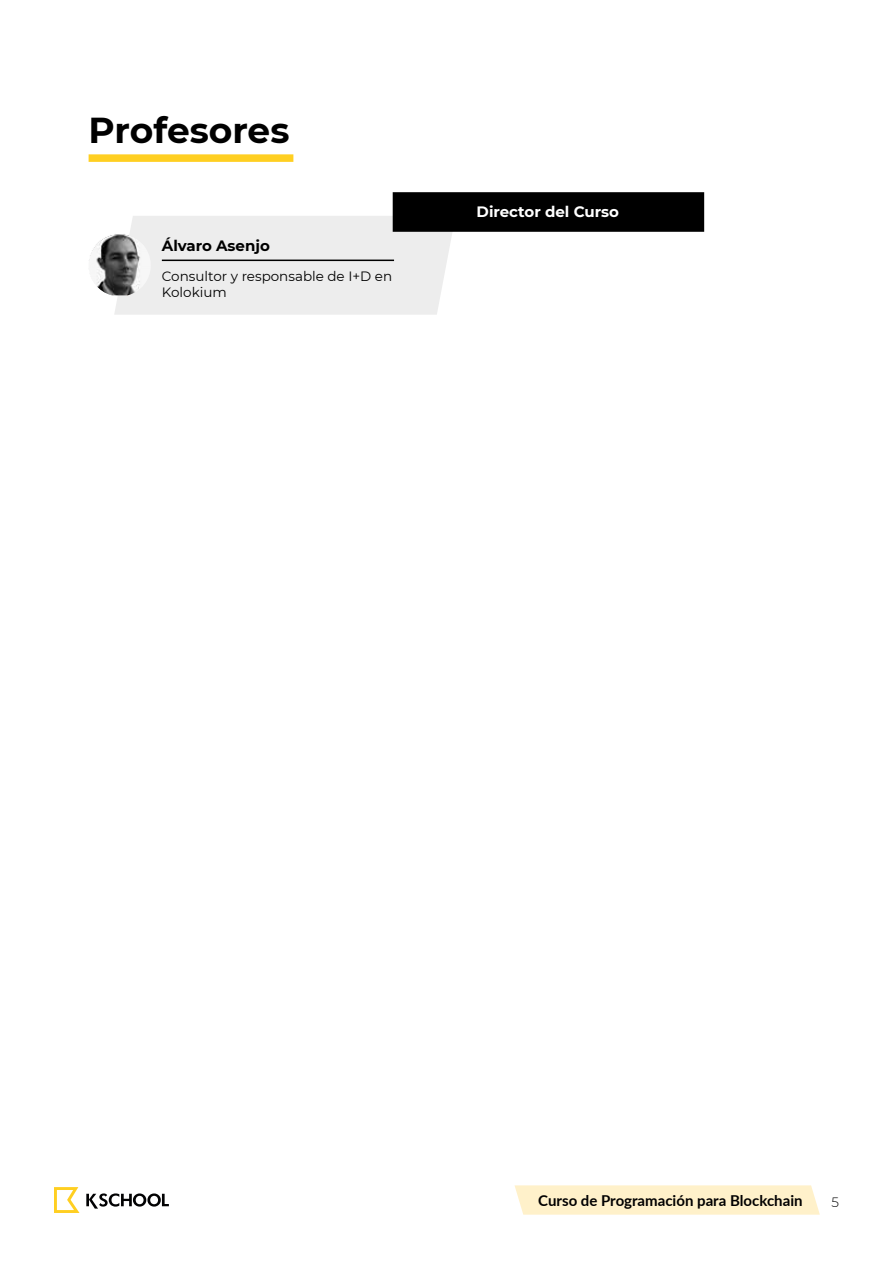
<style>
.page{position:relative;width:893px;height:1263px;background:#fff}
.page>*{position:absolute;margin:0;border:0;box-sizing:border-box;transform-origin:0 0}
.t1{font:700 36px "Montserrat";color:#000}
.t2{font:700 15px "Lato";color:#000}
.t3{font:700 15px "Montserrat";color:#fff}
.t4{font:700 15px "Montserrat";color:#000}
.t5{font:13.5px/16.2px "Montserrat";color:#000}
.t6{font:300 13.5px "Montserrat";color:#000}
</style>
<div class="page">
<svg style="left:54px;top:1187px;width:26px;height:26px"></svg>
<svg style="left:86px;top:1193px;width:83px;height:15px"></svg>
<svg style="left:514px;top:1185px;width:306px;height:30px;background:#fff1cc"></svg>
<div style="left:89px;top:154px;width:204px;height:8px;background:#ffcf21"></div>
<img style="left:91px;top:236px;width:17px;height:58px">
<svg style="left:89px;top:234px;width:62px;height:62px"></svg>
<svg style="left:114px;top:192px;width:590px;height:123px"></svg>
<h1 class="t1" style="left:89px;top:104px;width:202px">Profesores</h1>
<p class="t4" style="left:162px;top:235px;width:109px">Álvaro Asenjo</p>
<p class="t5" style="left:162px;top:268px;width:232px">Consultor y responsable de I+D en<br>Kolokium</p>
<p class="t3" style="left:477px;top:201px;width:144px">Director del Curso</p>
<p class="t2" style="left:538px;top:1189px;width:266px">Curso de Programación para Blockchain</p>
<p class="t6" style="left:831px;top:1192px;width:9px">5</p>
</div>
